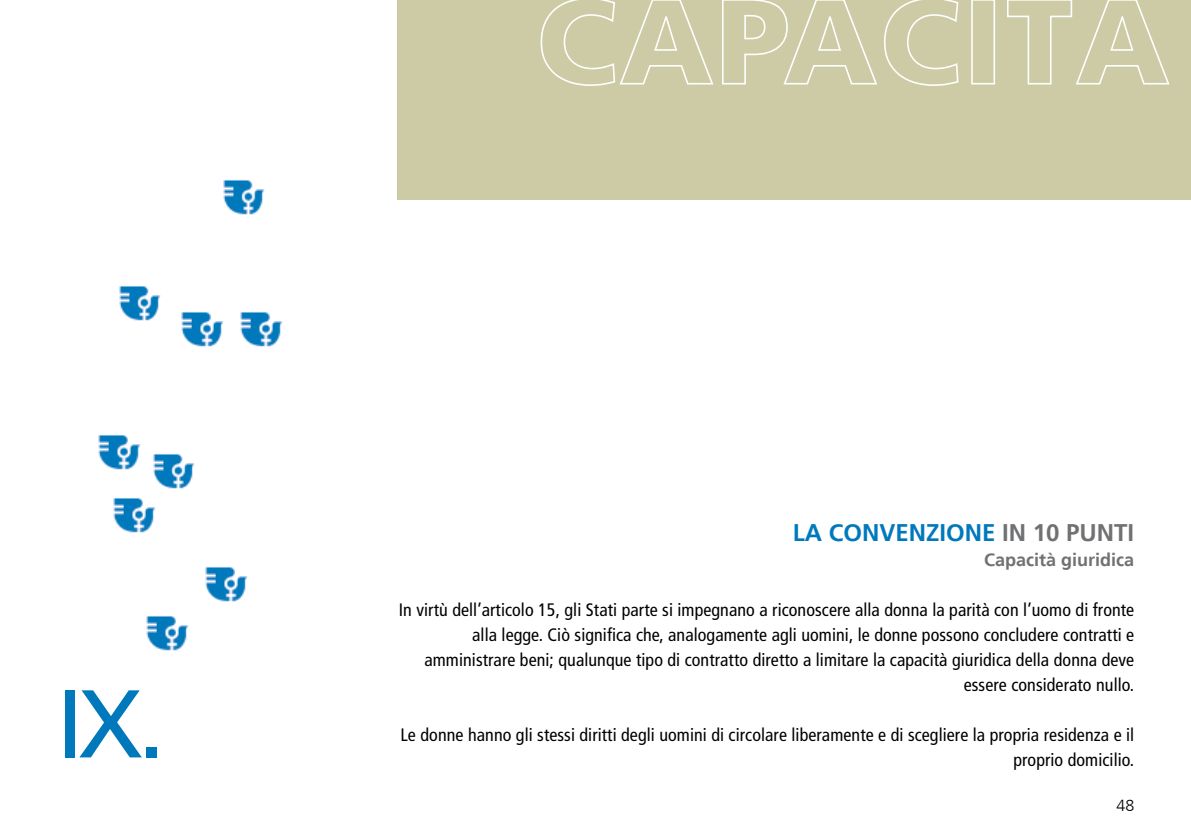
<style>
.page{position:relative;width:1191px;height:840px;background:#fff}
.page>*{position:absolute;margin:0;border:0;box-sizing:border-box;transform-origin:0 0}
.t1{font:96px "Frutiger LT";color:#0079bc}
.t2{font:700 24px "Frutiger LT";color:#0079bc}
.t3{font:condensed 18px/25px "Frutiger LT";letter-spacing:.005em;color:#000;text-align:right}
.t4{font:700 18px "Frutiger LT";color:#707173}
.t5{font:300 16px "Frutiger LT";color:#000}
.s1{color:#707173}
</style>
<div class="page">
<img style="left:146px;top:616px;width:42px;height:35px">
<img style="left:205px;top:567px;width:42px;height:35px">
<img style="left:113px;top:498px;width:42px;height:35px">
<img style="left:153px;top:454px;width:42px;height:35px">
<img style="left:98px;top:435px;width:42px;height:35px">
<img style="left:181px;top:312px;width:42px;height:35px">
<img style="left:240px;top:312px;width:43px;height:35px">
<img style="left:119px;top:286px;width:42px;height:35px">
<img style="left:223px;top:180px;width:42px;height:35px">
<div style="left:397px;top:0;width:794px;height:199px;background:#cccba5"></div>
<svg style="left:540px;top:0;width:174px;height:86px"></svg>
<svg style="left:722px;top:0;width:237px;height:86px"></svg>
<div style="left:971px;top:0;width:24px;height:84px;border:2px solid #fff"></div>
<svg style="left:1007px;top:0;width:163px;height:85px"></svg>
<h1 class="t1" style="left:57px;top:667px;width:109px">IX.</h1>
<h2 class="t2" style="left:792px;top:518px;width:343px">LA CONVENZIONE <span class="s1">IN 10 PUNTI</span></h2>
<p class="t4" style="left:984px;top:549px;width:152px">Capacità giuridica</p>
<p class="t3" style="left:399px;top:597px;width:737px">In virtù dell’articolo 15, gli Stati parte si impegnano a riconoscere alla donna la parità con l’uomo di fronte alla legge. Ciò significa che, analogamente agli uomini, le donne possono concludere contratti e amministrare beni; qualunque tipo di contratto diretto a limitare la capacità giuridica della donna deve essere considerato nullo.</p>
<p class="t3" style="left:400px;top:722px;width:735px">Le donne hanno gli stessi diritti degli uomini di circolare liberamente e di scegliere la propria residenza e il</p>
<p class="t3" style="left:1013px;top:747px;width:122px">proprio domicilio.</p>
<p class="t5" style="left:1116px;top:795px;width:19px">48</p>
</div>
